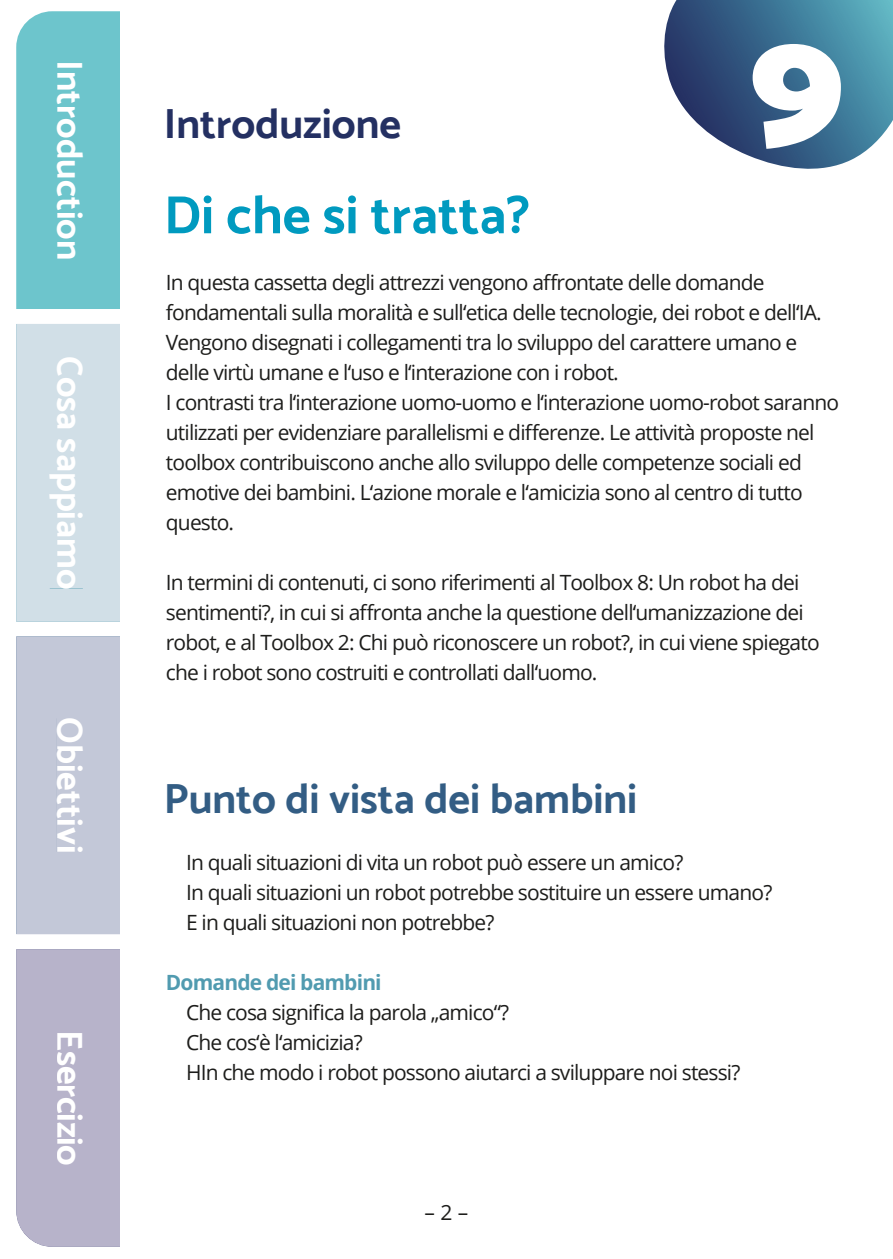
<style>
.page{position:relative;width:893px;height:1259px;background:#fff}
.page>*{position:absolute;margin:0;border:0;box-sizing:border-box;transform-origin:0 0}
.t1{font:900 162px "Catamaran";color:#fff}
.t2{font:700 54px "Catamaran";color:#009abf}
.t3{font:700 42px "Catamaran";color:#335d84}
.t4{font:700 42px "Catamaran";color:#243062}
.t5{font:700 36px "Catamaran";color:#fff}
.t6{font:21px/30px "Open Sans";letter-spacing:-.04em;color:#1d1d1b}
.t7{font:700 21px "Open Sans";letter-spacing:-.04em;color:#519bb0}
</style>
<div class="page">
<div style="left:16px;top:11px;width:104px;height:298px;background:#6dc5cc"></div>
<svg style="left:664px;top:0;width:229px;height:169px;background:#547d9c"></svg>
<div style="left:16px;top:949px;width:104px;height:297px;background:#b7b3ca"></div>
<div style="left:16px;top:636px;width:104px;height:298px;background:#c3c8d8"></div>
<div style="left:16px;top:324px;width:104px;height:297px;background:#d1dfe7"></div>
<div style="left:50px;top:357px;width:33px;height:231px;background:#d1dfe7"></div>
<div style="left:57px;top:718px;width:26px;height:134px;background:#c3c8d8"></div>
<div style="left:57px;top:1033px;width:26px;height:132px;background:#b7b3ca"></div>
<h3 class="t5" style="left:91px;top:60px;width:201px;rotate:90deg">Introduction</h3>
<h3 class="t5" style="left:91px;top:356px;width:235px;rotate:90deg">Cosa sappiamo</h3>
<h3 class="t5" style="left:91px;top:717px;width:138px;rotate:90deg">Obiettivi</h3>
<h3 class="t5" style="left:91px;top:1030px;width:137px;rotate:90deg">Esercizio</h3>
<h3 class="t4" style="left:164px;top:99px;width:239px">Introduzione</h3>
<h1 class="t1" style="left:749px;top:-13px;width:96px">9</h1>
<h2 class="t2" style="left:164px;top:183px;width:368px">Di che si tratta?</h2>
<p class="t6" style="left:166px;top:267px;width:675px">In questa cassetta degli attrezzi vengono affrontate delle domande fondamentali sulla moralità e sull‘etica delle tecnologie, dei robot e dell‘IA.<br>Vengono disegnati i collegamenti tra lo sviluppo del carattere umano e delle virtù umane e l‘uso e l‘interazione con i robot.<br>I contrasti tra l‘interazione uomo-uomo e l‘interazione uomo-robot saranno utilizzati per evidenziare parallelismi e differenze. Le attività proposte nel toolbox contribuiscono anche allo sviluppo delle competenze sociali ed emotive dei bambini. L‘azione morale e l‘amicizia sono al centro di tutto questo.</p>
<p class="t6" style="left:166px;top:567px;width:655px">In termini di contenuti, ci sono riferimenti al Toolbox 8: Un robot ha dei sentimenti?, in cui si affronta anche la questione dell‘umanizzazione dei robot, e al Toolbox 2: Chi può riconoscere un robot?, in cui viene spiegato che i robot sono costruiti e controllati dall‘uomo.</p>
<h3 class="t3" style="left:164px;top:774px;width:475px">Punto di vista dei bambini</h3>
<p class="t6" style="left:186px;top:846px;width:588px">In quali situazioni di vita un robot può essere un amico?<br>In quali situazioni un robot potrebbe sostituire un essere umano?<br>E in quali situazioni non potrebbe?</p>
<p class="t7" style="left:166px;top:967px;width:217px">Domande dei bambini</p>
<p class="t6" style="left:186px;top:996px;width:556px">Che cosa significa la parola „amico“?<br>Che cos‘è l‘amicizia?<br>HIn che modo i robot possono aiutarci a sviluppare noi stessi?</p>
<p class="t6" style="left:424px;top:1196px;width:45px">– 2 –</p>
</div>
